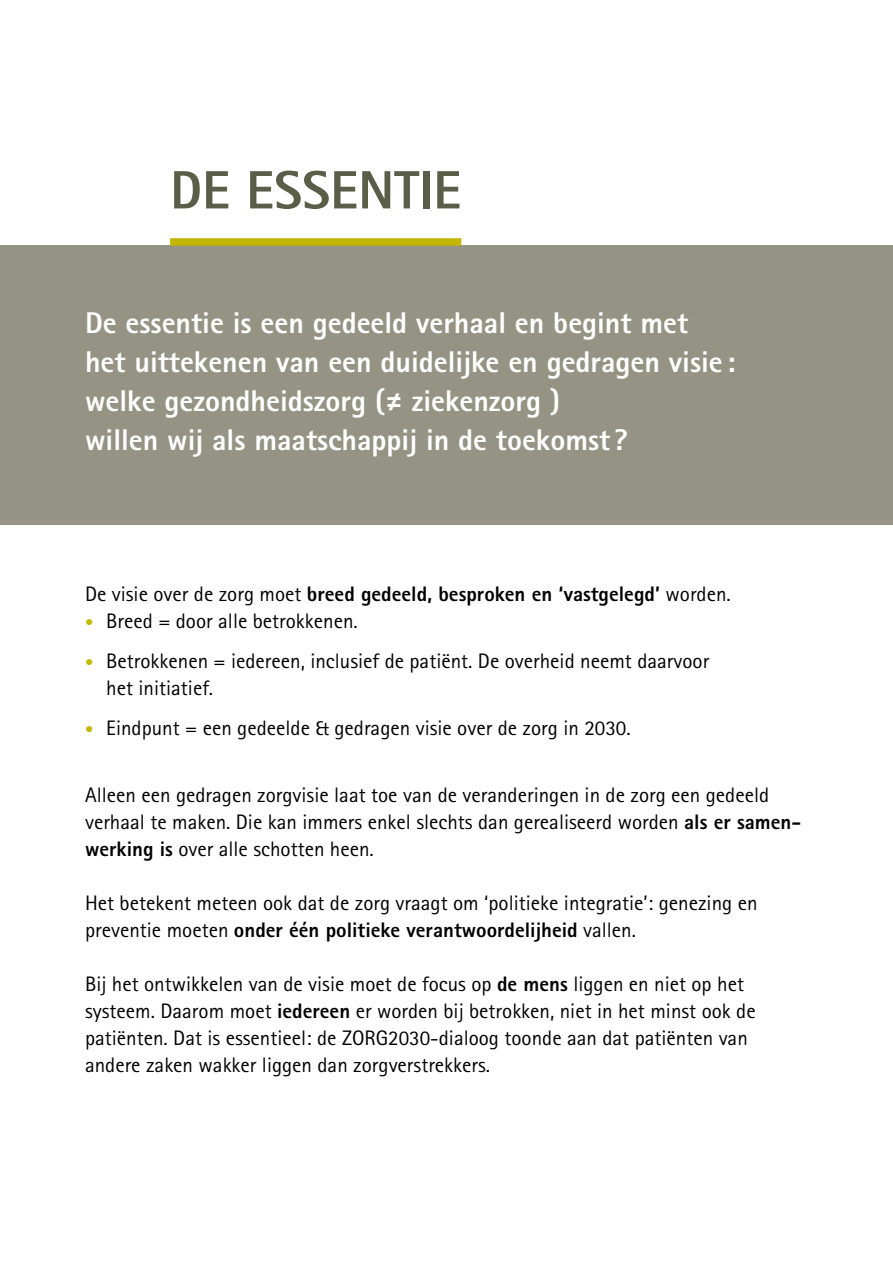
<style>
.page{position:relative;width:893px;height:1263px;background:#fff}
.page>*{position:absolute;margin:0;border:0;box-sizing:border-box;transform-origin:0 0}
.t1{font:800 54px "Rotis Sans Serif Std";color:#5a5e48}
.t2{font:800 30px/39px "Rotis Sans Serif Std";color:#fff}
.t3{font:21px/27px "Rotis Sans Serif Std";color:#000}
.t4{font:800 21px "Rotis Sans Serif Std";color:#000}
.s1{font-weight:400}
.s2{font-size:16.5px;color:#c2b600}
.s3{font-weight:800}
</style>
<div class="page">
<div style="left:0;top:246px;width:893px;height:279px;background:#949384"></div>
<div style="left:170px;top:238px;width:291px;height:8px;background:#c2b600"></div>
<h1 class="t1" style="left:170px;top:156px;width:293px">DE ESSENTIE</h1>
<h2 class="t2" style="left:85px;top:303px;width:652px">De essentie is een gedeeld verhaal en begint met het uittekenen van een duidelijke en gedragen visie : welke gezondheidszorg (≠ ziekenzorg )<br>willen wij als maatschappij in de toekomst ?</h2>
<p class="t4" style="left:85px;top:581px;width:647px"><span class="s1">De visie over de zorg moet</span> breed gedeeld, besproken en ‘vastgelegd’ <span class="s1">worden.</span></p>
<p class="t3" style="left:85px;top:608px;width:274px"><span class="s2">•</span> Breed = door alle betrokkenen.</p>
<p class="t3" style="left:106px;top:647px;width:604px;text-indent:-21px"><span class="s2">•</span> Betrokkenen = iedereen, inclusief de patiënt. De overheid neemt daarvoor het initiatief.</p>
<p class="t3" style="left:85px;top:714px;width:547px"><span class="s2">•</span> Eindpunt = een gedeelde &amp; gedragen visie over de zorg in 2030.</p>
<p class="t3" style="left:85px;top:781px;width:718px">Alleen een gedragen zorgvisie laat toe van de veranderingen in de zorg een gedeeld verhaal te maken. Die kan immers enkel slechts dan gerealiseerd worden <span class="s3">als er samen&shy;werking is</span> over alle schotten heen.</p>
<p class="t3" style="left:85px;top:889px;width:674px">Het betekent meteen ook dat de zorg vraagt om ‘politieke integratie’: genezing en preventie moeten <span class="s3">onder één politieke verantwoordelijheid</span> vallen.</p>
<p class="t3" style="left:85px;top:970px;width:672px">Bij het ontwikkelen van de visie moet de focus op <span class="s3">de mens</span> liggen en niet op het systeem. Daarom moet <span class="s3">iedereen</span> er worden bij betrokken, niet in het minst ook de patiënten. Dat is essentieel: de ZORG2030-dialoog toonde aan dat patiënten van andere zaken wakker liggen dan zorgverstrekkers.</p>
</div>
